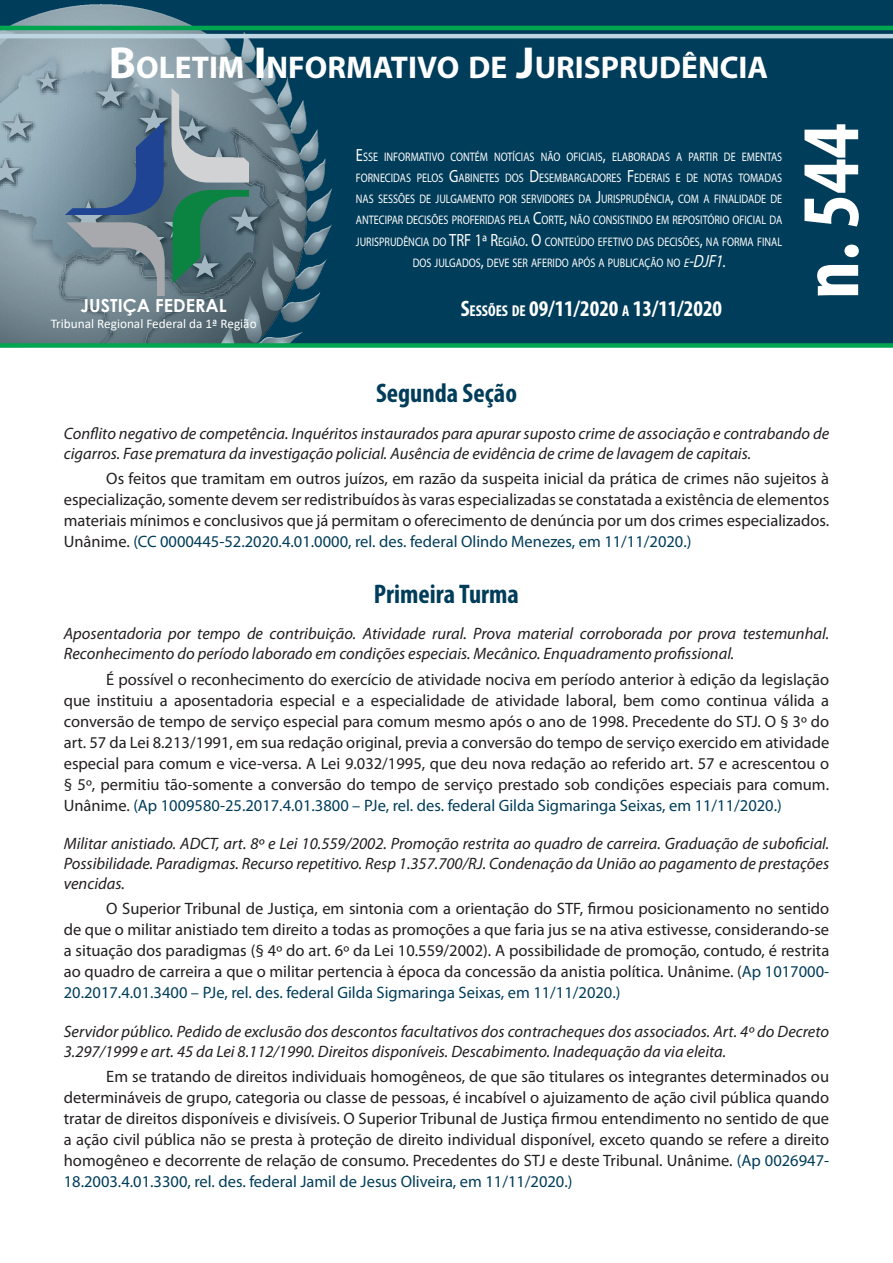
<style>
.page{position:relative;width:893px;height:1263px;background:#fff}
.page>*{position:absolute;margin:0;border:0;box-sizing:border-box;transform-origin:0 0}
.t1{font:700 condensed 82.5px "Myriad Pro";color:#fff}
.t2{font:700 31.5px "Myriad Pro";color:#fff}
.TÍTULO{font:700 condensed 27px "Myriad Pro";color:#003d5a}
.t3{font:700 condensed 22.5px "Myriad Pro";color:#fff}
.t4{font:700 18px "Century Gothic";color:#fff}
.Texto_EMENTA{font:16.5px/21px "Myriad Pro";color:#231f20;text-align:justify}
.Cabeça_EMENTA{font:italic 16.5px/19.8px "Myriad Pro";color:#231f20}
.t5{font:13.2px "Calibri";color:#fff}
.t6{font:12.45px/21.3px "Myriad Pro";color:#fff;text-align:center;scale:.82 1}
.s1{font-size:45px}
.s2{font-size:17.7px}
.s3{font-style:italic}
.s4{font-style:italic;font-size:17.7px}
.s5{font-size:15.75px}
.s6{color:#003d5a}
</style>
<div class="page">
<div style="left:0;top:0;width:893px;height:343px;background:#003d5a"></div>
<img style="left:0;top:4px;width:406px;height:339px">
<hr style="left:0;top:34px;width:893px;height:4px;background:#bed5e2">
<svg style="left:0;top:343px;width:893px;height:5px;background:#0ea558"></svg>
<hr style="left:0;top:26px;width:893px;height:4px;background:#00a54f">
<svg style="left:65px;top:122px;width:99px;height:93px;background:#5a7696"></svg>
<svg style="left:173px;top:190px;width:76px;height:93px;background:#3d7666"></svg>
<svg style="left:66px;top:222px;width:99px;height:74px;background:#86949c"></svg>
<svg style="left:171px;top:88px;width:78px;height:95px;background:#91a0a7"></svg>
<h2 class="t2" style="left:109px;top:47px;width:661px"><span class="s1">B</span>OLETIM <span class="s1">I</span> NFORMATIVO DE <span class="s1">J</span>URISPRUDÊNCIA</h2>
<p class="t6" style="left:356px;top:146px;width:521px"><span class="s2">E</span>SSE INFORMATIVO CONTÉM NOTÍCIAS NÃO OFICIAIS<span class="s2">,</span> ELABORADAS A PARTIR DE EMENTAS FORNECIDAS PELOS <span class="s2">G</span>ABINETES DOS <span class="s2">D</span>ESEMBARGADORES <span class="s2">F</span> EDERAIS E DE NOTAS TOMADAS NAS SESSÕES DE JULGAMENTO POR SERVIDORES DA <span class="s2">J</span>URISPRUDÊNCIA<span class="s2">,</span> COM A FINALIDADE DE ANTECIPAR DECISÕES PROFERIDAS PELA <span class="s2">C</span>ORTE<span class="s2">,</span> NÃO CONSISTINDO EM REPOSITÓRIO OFICIAL DA JURISPRUDÊNCIA DO <span class="s2">TRF 1ª R</span>EGIÃO<span class="s2">. O</span> CONTEÚDO EFETIVO DAS DECISÕES<span class="s2">,</span> NA FORMA FINAL DOS JULGADOS<span class="s2">,</span> DEVE SER AFERIDO APÓS A PUBLICAÇÃO NO <span class="s3">e</span><span class="s4">-DJF1</span><span class="s2">.</span></p>
<p class="t4" style="left:81px;top:292px;width:148px">JUSTIÇA FEDERAL</p>
<h3 class="t3" style="left:461px;top:294px;width:263px">S<span class="s5">ESSÕES DE</span> 09/11/2020 <span class="s5">A</span> 13/11/2020</h3>
<p class="t5" style="left:51px;top:314px;width:207px">Tribunal Regional Federal da 1ª Região</p>
<h1 class="t1" style="left:779px;top:299px;width:177px;rotate:-90deg">n. 544</h1>
<p class="TÍTULO" style="left:376px;top:376px;width:142px">Segunda Seção</p>
<p class="Cabeça_EMENTA" style="left:64px;top:423px;width:767px">Conflito negativo de competência. Inquéritos instaurados para apurar suposto crime de associação e contrabando de cigarros. Fase prematura da investigação policial. Ausência de evidência de crime de lavagem de capitais.</p>
<p class="Texto_EMENTA" style="left:64px;top:468px;width:767px;text-indent:43px">Os feitos que tramitam em outros juízos, em razão da suspeita inicial da prática de crimes não sujeitos à especialização, somente devem ser redistribuídos às varas especializadas se constatada a existência de elementos materiais mínimos e conclusivos que já permitam o oferecimento de denúncia por um dos crimes especializados.<br>Unânime. <span class="s6">(CC 0000445-52.2020.4.01.0000, rel. des. federal Olindo Menezes, em 11/11/2020.)</span></p>
<p class="TÍTULO" style="left:374px;top:577px;width:147px">Primeira Turma</p>
<p class="Cabeça_EMENTA" style="left:64px;top:624px;width:767px">Aposentadoria por tempo de contribuição. Atividade rural. Prova material corroborada por prova testemunhal.<br>Reconhecimento do período laborado em condições especiais. Mecânico. Enquadramento profissional.</p>
<p class="Texto_EMENTA" style="left:64px;top:668px;width:767px;text-indent:43px">É possível o reconhecimento do exercício de atividade nociva em período anterior à edição da legislação que instituiu a aposentadoria especial e a especialidade de atividade laboral, bem como continua válida a conversão de tempo de serviço especial para comum mesmo após o ano de 1998. Precedente do STJ. O § 3º do art. 57 da Lei 8.213/1991, em sua redação original, previa a conversão do tempo de serviço exercido em atividade especial para comum e vice-versa. A Lei 9.032/1995, que deu nova redação ao referido art. 57 e acrescentou o § 5º, permitiu tão-somente a conversão do tempo de serviço prestado sob condições especiais para comum.<br>Unânime. <span class="s6">(Ap 1009580-25.2017.4.01.3800 – PJe, rel. des. federal Gilda Sigmaringa Seixas, em 11/11/2020.)</span></p>
<p class="Cabeça_EMENTA" style="left:64px;top:834px;width:767px;text-align:justify">Militar anistiado. ADCT, art. 8º e Lei 10.559/2002. Promoção restrita ao quadro de carreira. Graduação de suboficial.<br>Possibilidade. Paradigmas. Recurso repetitivo. Resp 1.357.700/RJ. Condenação da União ao pagamento de prestações vencidas.</p>
<p class="Texto_EMENTA" style="left:64px;top:898px;width:767px;text-indent:43px">O Superior Tribunal de Justiça, em sintonia com a orientação do STF, firmou posicionamento no sentido de que o militar anistiado tem direito a todas as promoções a que faria jus se na ativa estivesse, considerando-se a situação dos paradigmas (§ 4º do art. 6º da Lei 10.559/2002). A possibilidade de promoção, contudo, é restrita ao quadro de carreira a que o militar pertencia à época da concessão da anistia política. Unânime. (<span class="s6">Ap 1017000- 20.2017.4.01.3400 – PJe, rel. des. federal Gilda Sigmaringa Seixas, em 11/11/2020.)</span></p>
<p class="Cabeça_EMENTA" style="left:64px;top:1021px;width:767px">Servidor público. Pedido de exclusão dos descontos facultativos dos contracheques dos associados. Art. 4º do Decreto<br>3.297/1999 e art. 45 da Lei 8.112/1990. Direitos disponíveis. Descabimento. Inadequação da via eleita.</p>
<p class="Texto_EMENTA" style="left:64px;top:1066px;width:767px;text-indent:43px">Em se tratando de direitos individuais homogêneos, de que são titulares os integrantes determinados ou determináveis de grupo, categoria ou classe de pessoas, é incabível o ajuizamento de ação civil pública quando tratar de direitos disponíveis e divisíveis. O Superior Tribunal de Justiça firmou entendimento no sentido de que a ação civil pública não se presta à proteção de direito individual disponível, exceto quando se refere a direito homogêneo e decorrente de relação de consumo. Precedentes do STJ e deste Tribunal. Unânime. <span class="s6">(Ap 0026947- 18.2003.4.01.3300, rel. des. federal Jamil de Jesus Oliveira, em 11/11/2020.)</span></p>
</div>
